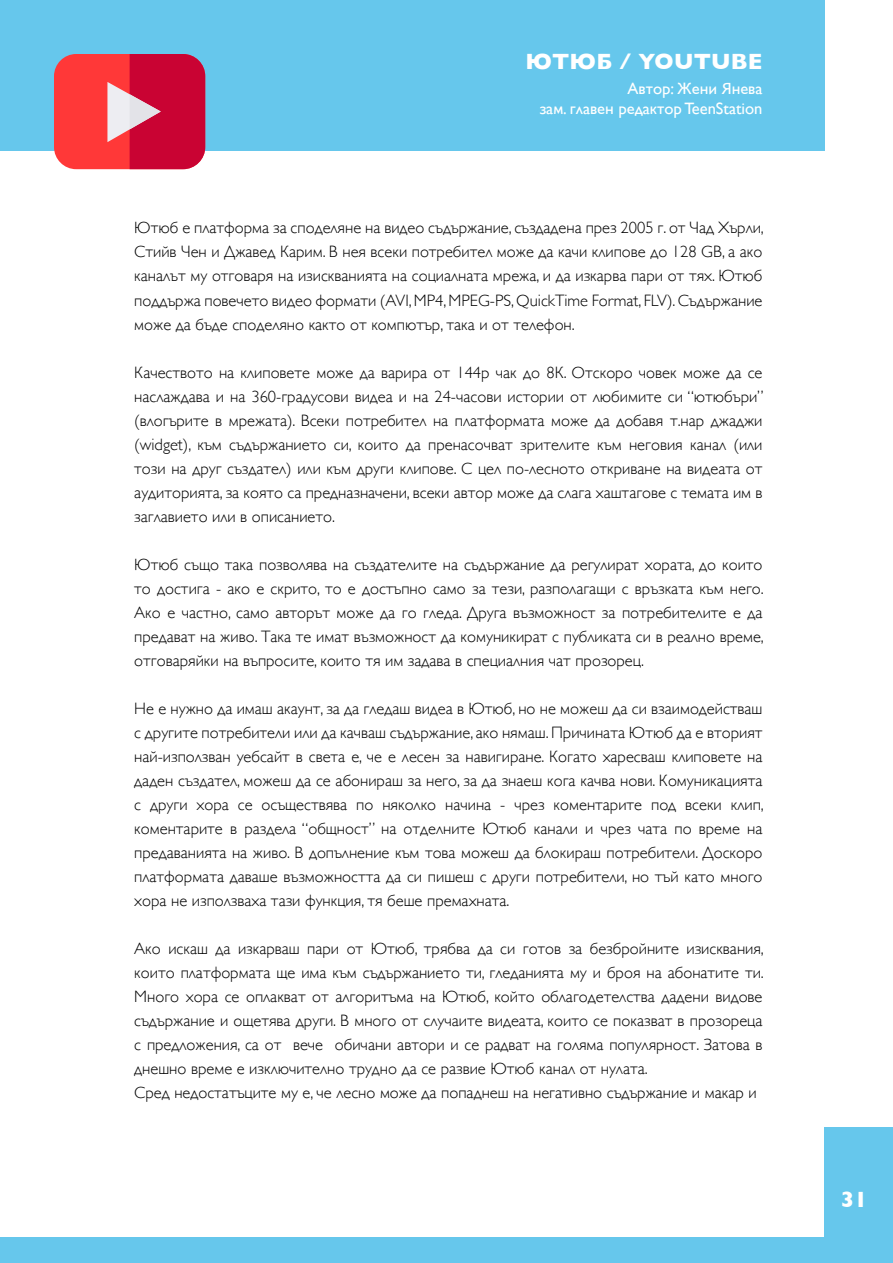
<style>
.page{position:relative;width:893px;height:1263px;background:#fff}
.page>*{position:absolute;margin:0;border:0;box-sizing:border-box;transform-origin:0 0}
.t1{font:700 22.5px "Gill Sans";letter-spacing:.01em;color:#fff}
.t2{font:300 16.5px/24px "Gill Sans";color:#000;text-align:justify}
.t3{font:16.5px/19.8px "Gill Sans";color:#fff;text-align:right}
</style>
<div class="page">
<div style="left:825px;top:1127px;width:68px;height:136px;background:#66c7ec"></div>
<div style="left:0;top:1237px;width:893px;height:26px;background:#66c7ec"></div>
<div style="left:0;top:0;width:825px;height:151px;background:#66c7ec"></div>
<div style="left:54px;top:54px;width:151px;height:115px;background:#ff3838;border-radius:22px"></div>
<svg style="left:107px;top:54px;width:98px;height:115px;background:#d52f51"></svg>
<h1 class="t1" style="left:525px;top:44px;width:239px">ЮТЮБ / YOUTUBE</h1>
<p class="t3" style="left:540px;top:79px;width:224px">Автор: Жени Янева<br>зам. главен редактор TeenStation</p>
<p class="t2" style="left:134px;top:215px;width:631px">Ютюб е платформа за споделяне на видео съдържание, създадена през 2005 г. от Чад Хърли, Стийв Чен и Джавед Карим. В нея всеки потребител може да качи клипове до 128 GB, а ако каналът му отговаря на изискванията на социалната мрежа, и да изкарва пари от тях. Ютюб поддържа повечето видео формати (AVI, MP4, MPEG-PS, QuickTime Format, FLV). Съдържание може да бъде споделяно както от компютър, така и от телефон.</p>
<p class="t2" style="left:134px;top:359px;width:631px">Качеството на клиповете може да варира от 144p чак до 8К. Отскоро човек може да се наслаждава и на 360-градусови видеа и на 24-часови истории от любимите си “ютюбъри” (влогърите в мрежата). Всеки потребител на платформата може да добавя т.нар джаджи (widget), към съдържанието си, които да пренасочват зрителите към неговия канал (или този на друг създател) или към други клипове. С цел по-лесното откриване на видеата от аудиторията, за която са предназначени, всеки автор може да слага хаштагове с темата им в заглавието или в описанието.</p>
<p class="t2" style="left:134px;top:551px;width:631px">Ютюб също така позволява на създателите на съдържание да регулират хората, до които то достига - ако е скрито, то е достъпно само за тези, разполагащи с връзката към него.<br>Ако е частно, само авторът може да го гледа. Друга възможност за потребителите е да предават на живо. Така те имат възможност да комуникират с публиката си в реално време, отговаряйки на въпросите, които тя им задава в специалния чат прозорец.</p>
<p class="t2" style="left:134px;top:695px;width:631px">Не е нужно да имаш акаунт, за да гледаш видеа в Ютюб, но не можеш да си взаимодействаш с другите потребители или да качваш съдържание, ако нямаш. Причината Ютюб да е вторият най-използван уебсайт в света е, че е лесен за навигиране. Когато харесваш клиповете на даден създател, можеш да се абонираш за него, за да знаеш кога качва нови. Комуникацията с други хора се осъществява по няколко начина - чрез коментарите под всеки клип, коментарите в раздела “общност” на отделните Ютюб канали и чрез чата по време на предаванията на живо. В допълнение към това можеш да блокираш потребители. Доскоро платформата даваше възможността да си пишеш с други потребители, но тъй като много хора не използваха тази функция, тя беше премахната.</p>
<p class="t2" style="left:134px;top:935px;width:631px;text-align:left">Ако искаш да изкарваш пари от Ютюб, трябва да си готов за безбройните изисквания, които платформата ще има към съдържанието ти, гледанията му и броя на абонатите ти.<br>Много хора се оплакват от алгоритъма на Ютюб, който облагодетелства дадени видове съдържание и ощетява други. В много от случаите видеата, които се показват в прозореца с предложения, са от вече обичани автори и се радват на голяма популярност. Затова в днешно време е изключително трудно да се развие Ютюб канал от нулата.<br>Сред недостатъците му е, че лесно може да попаднеш на негативно съдържание и макар и</p>
<h1 class="t1" style="left:841px;top:1182px;width:28px">31</h1>
</div>
